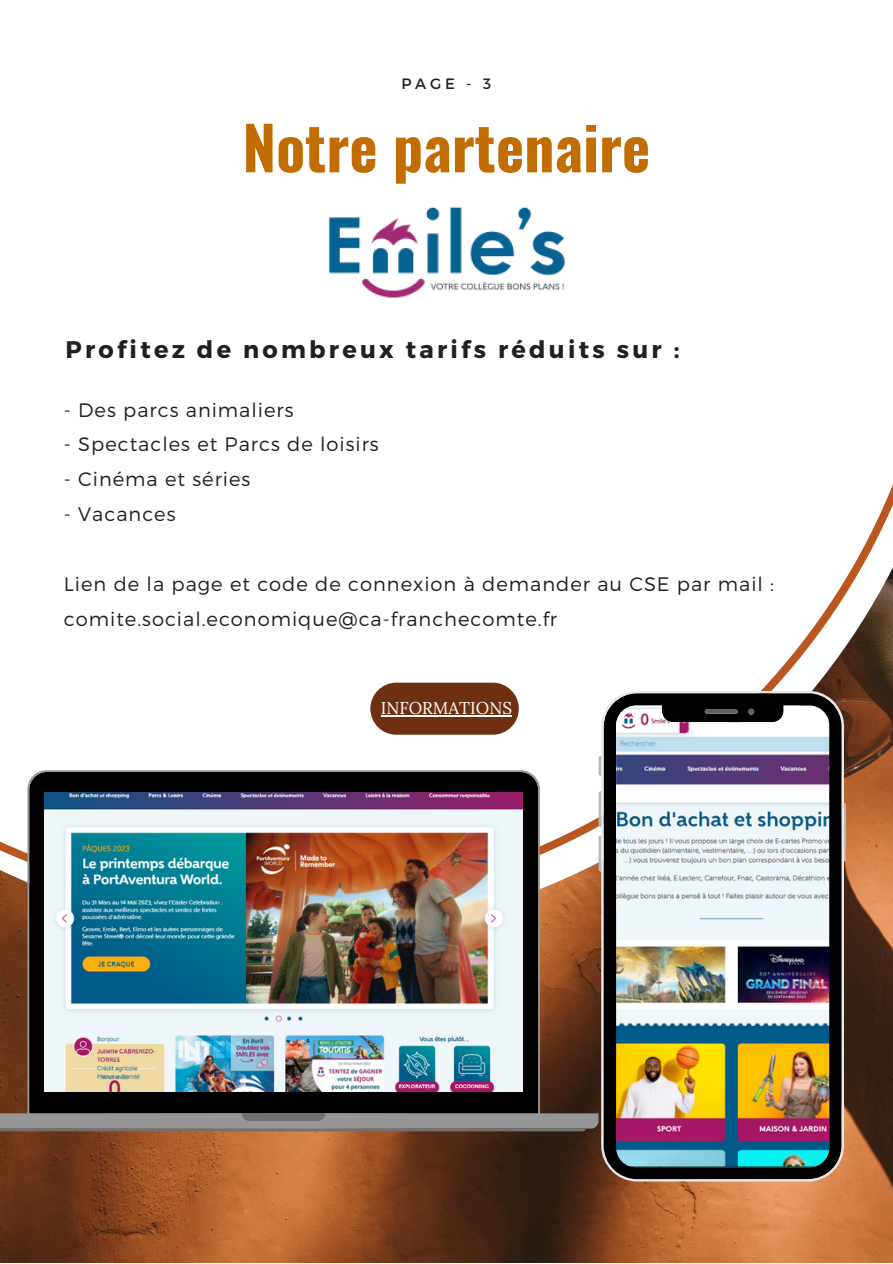
<style>
.page{position:relative;width:893px;height:1264px;background:#fff}
.page>*{position:absolute;margin:0;border:0;box-sizing:border-box;transform-origin:0 0}
.t1{font:700 60px "Oswald";color:#c16d02}
.t2{font:700 24px "Montserrat";letter-spacing:.135em;color:#202020}
.t3{font:300 19.5px/34.8px "Montserrat";letter-spacing:.05em;color:#202020}
.t4{font:17.1px "Lora";color:#fff}
.t5{font:15px "Montserrat";color:#202020}
</style>
<div class="page">
<img style="left:0;top:936px;width:892px;height:326px">
<svg style="left:370px;top:487px;width:522px;height:421px"></svg>
<img style="left:328px;top:206px;width:237px;height:92px">
<svg style="left:0;top:770px;width:598px;height:358px;background:#5d4b41"></svg>
<svg style="left:242px;top:1113px;width:83px;height:7px"></svg>
<svg style="left:0;top:1128px;width:585px;height:3px;background:#77726f"></svg>
<img style="left:45px;top:792px;width:477px;height:298px">
<svg style="left:598px;top:755px;width:3px;height:21px"></svg>
<svg style="left:598px;top:791px;width:3px;height:36px"></svg>
<svg style="left:598px;top:835px;width:3px;height:36px"></svg>
<svg style="left:843px;top:803px;width:3px;height:58px"></svg>
<img style="left:601px;top:690px;width:242px;height:491px">
<div style="left:370px;top:682px;width:149px;height:52px;background:#6f3012;border-radius:26px"></div>
<hr style="left:380px;top:715px;width:122px;height:1px;background:#fff">
<p class="t5" style="left:401px;top:74px;width:91px">PAGE - 3</p>
<h1 class="t1" style="left:242px;top:101px;width:409px">Notre partenaire</h1>
<p class="t2" style="left:66px;top:334px;width:615px">Profitez de nombreux tarifs réduits sur :</p>
<p class="t3" style="left:64px;top:391px;width:231px">- Des parcs animaliers</p>
<p class="t3" style="left:64px;top:426px;width:316px">- Spectacles et Parcs de loisirs</p>
<p class="t3" style="left:64px;top:461px;width:188px">- Cinéma et séries</p>
<p class="t3" style="left:64px;top:496px;width:113px">- Vacances</p>
<p class="t3" style="left:64px;top:565px;width:711px">Lien de la page et code de connexion à demander au CSE par mail : comite.social.economique@ca-franchecomte.fr</p>
<p class="t4" style="left:380px;top:696px;width:133px">INFORMATIONS</p>
</div>
